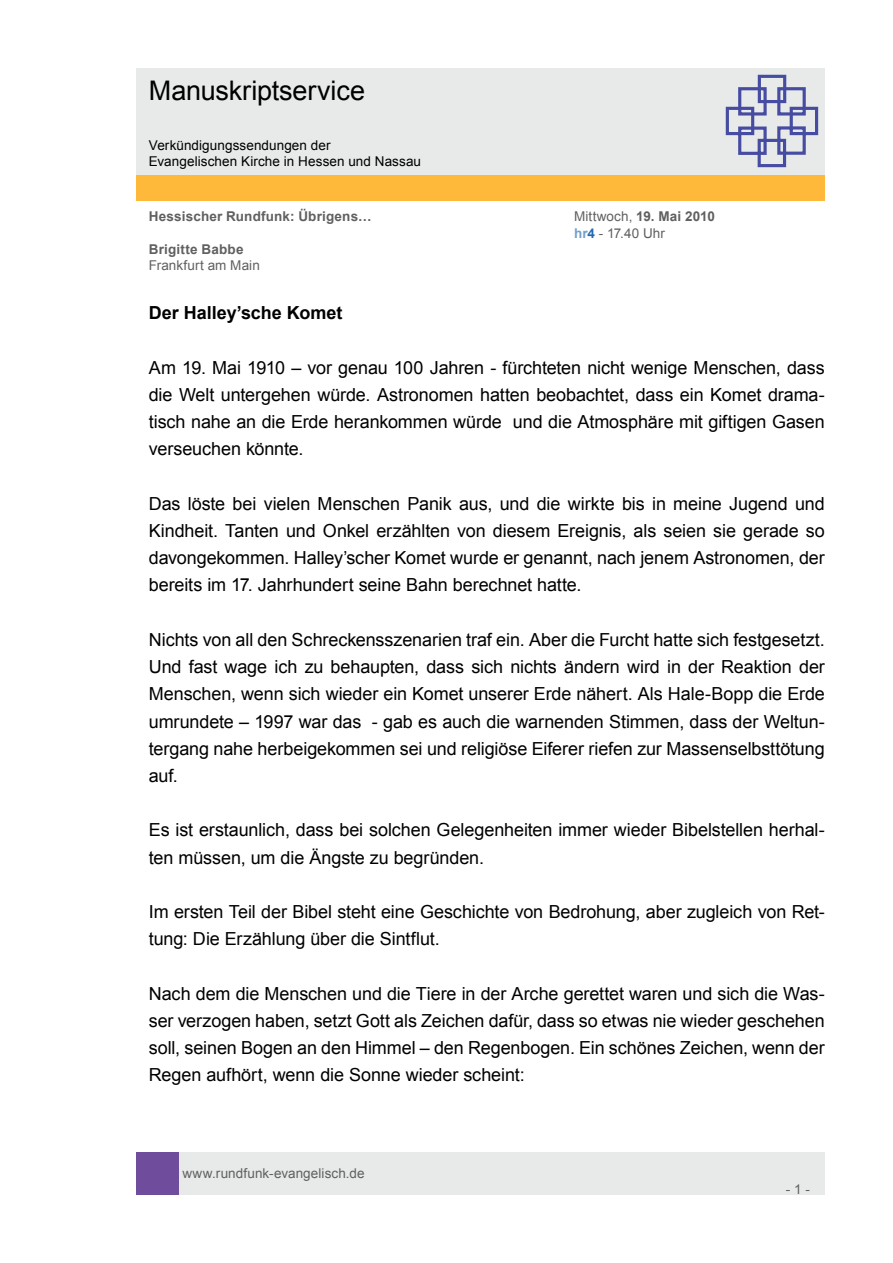
<style>
.page{position:relative;width:893px;height:1263px;background:#fff}
.page>*{position:absolute;margin:0;border:0;box-sizing:border-box;transform-origin:0 0}
.t1{font:27px "Arial";letter-spacing:-.005em;color:#000}
.t2{font:18px/27.2px "Arial";letter-spacing:-.005em;color:#000;text-align:justify}
.t3{font:700 18px "Arial";color:#000}
.t4{font:13.5px/16.2px "Arial";letter-spacing:.005em;color:#606060}
.t5{font:13.5px/16.2px "Arial";letter-spacing:.005em;color:#000}
.t6{font:700 13.5px "Arial";letter-spacing:.015em;color:#606060}
.s1{font-weight:700}
.s2{font-weight:700;color:#71a0cc}
.s3{font-weight:700;color:#2369b2}
</style>
<div class="page">
<div style="left:179px;top:1152px;width:646px;height:43px;background:#e8e9e9"></div>
<div style="left:136px;top:1152px;width:43px;height:43px;background:#704c9c"></div>
<div style="left:136px;top:175px;width:689px;height:26px;background:#ffb93a"></div>
<div style="left:136px;top:68px;width:689px;height:106px;background:#e8e9e9"></div>
<svg style="left:725px;top:74px;width:94px;height:94px"></svg>
<h1 class="t1" style="left:149px;top:73px;width:218px">Manuskriptservice</h1>
<p class="t5" style="left:149px;top:137px;width:274px">Verkündigungssendungen der<br>Evangelischen Kirche in Hessen und Nassau</p>
<p class="t6" style="left:149px;top:208px;width:224px">Hessischer Rundfunk: Übrigens…</p>
<p class="t4" style="left:574px;top:209px;width:142px">Mittwoch, <span class="s1">19. Mai 2010 </span><span class="s2">hr</span><span class="s3">4</span> - 17.40 Uhr</p>
<p class="t6" style="left:149px;top:240px;width:96px">Brigitte Babbe</p>
<p class="t4" style="left:149px;top:257px;width:113px">Frankfurt am Main</p>
<p class="t3" style="left:149px;top:301px;width:195px">Der Halley’sche Komet</p>
<p class="t2" style="left:149px;top:354px;width:678px">Am 19. Mai 1910 – vor genau 100 Jahren - fürchteten nicht wenige Menschen, dass die Welt untergehen würde. Astronomen hatten beobachtet, dass ein Komet drama&shy;tisch nahe an die Erde herankommen würde und die Atmosphäre mit giftigen Gasen verseuchen könnte.</p>
<p class="t2" style="left:149px;top:490px;width:678px">Das löste bei vielen Menschen Panik aus, und die wirkte bis in meine Jugend und Kindheit. Tanten und Onkel erzählten von diesem Ereignis, als seien sie gerade so davongekommen. Halley’scher Komet wurde er genannt, nach jenem Astronomen, der bereits im 17. Jahrhundert seine Bahn berechnet hatte.</p>
<p class="t2" style="left:149px;top:626px;width:678px">Nichts von all den Schreckensszenarien traf ein. Aber die Furcht hatte sich festgesetzt.<br>Und fast wage ich zu behaupten, dass sich nichts ändern wird in der Reaktion der Menschen, wenn sich wieder ein Komet unserer Erde nähert. Als Hale-Bopp die Erde umrundete – 1997 war das - gab es auch die warnenden Stimmen, dass der Weltun&shy;tergang nahe herbeigekommen sei und religiöse Eiferer riefen zur Massenselbsttötung auf.</p>
<p class="t2" style="left:149px;top:817px;width:678px">Es ist erstaunlich, dass bei solchen Gelegenheiten immer wieder Bibelstellen herhal&shy;ten müssen, um die Ängste zu begründen.</p>
<p class="t2" style="left:149px;top:898px;width:678px">Im ersten Teil der Bibel steht eine Geschichte von Bedrohung, aber zugleich von Ret&shy;tung: Die Erzählung über die Sintflut.</p>
<p class="t2" style="left:149px;top:980px;width:678px">Nach dem die Menschen und die Tiere in der Arche gerettet waren und sich die Was&shy;ser verzogen haben, setzt Gott als Zeichen dafür, dass so etwas nie wieder geschehen soll, seinen Bogen an den Himmel – den Regenbogen. Ein schönes Zeichen, wenn der Regen aufhört, wenn die Sonne wieder scheint:</p>
<p class="t4" style="left:182px;top:1165px;width:184px">www.rundfunk-evangelisch.de</p>
<p class="t4" style="left:786px;top:1181px;width:26px">- 1 -</p>
</div>
